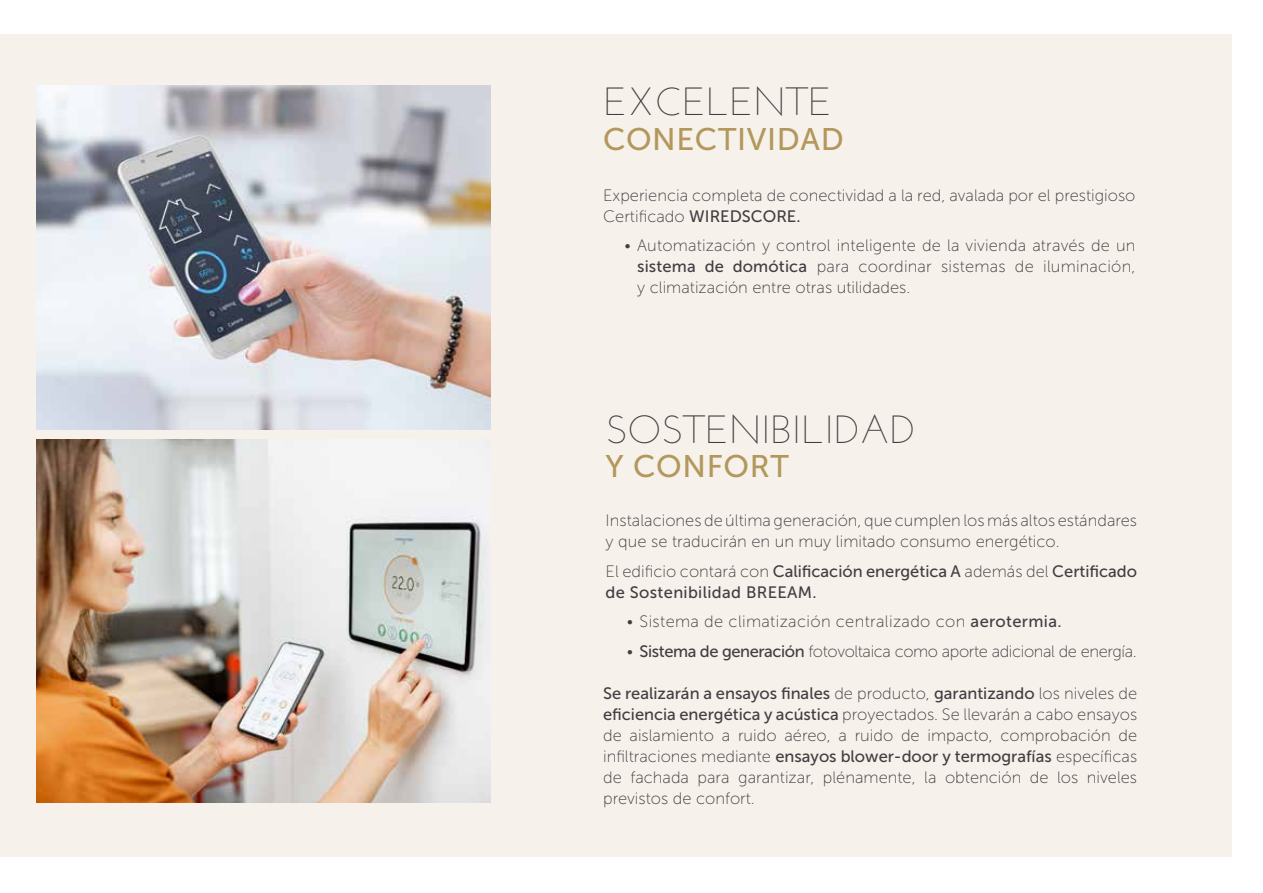
<style>
.page{position:relative;width:1263px;height:893px;background:#fff}
.page>*{position:absolute;margin:0;border:0;box-sizing:border-box;transform-origin:0 0}
.t1{font:300 39.3px "Josefin Sans";letter-spacing:-.01em;color:#443d43}
.t2{font:31.2px "Museo Sans 500";letter-spacing:.02em;color:#b3975c}
.t3{font:16.5px/21px "Museo Sans 100";color:#443d43}
.t4{font:16.5px/21px "Museo Sans 500";color:#443d43}
.t5{font:16.5px "Museo Sans 100";letter-spacing:-.025em;color:#443d43}
.t6{font:16.5px "Museo Sans 100";letter-spacing:.02em;color:#443d43}
.s1{font-family:"Museo Sans 500"}
.s2{font-family:"Museo Sans 100"}
</style>
<div class="page">
<div style="left:0;top:34px;width:1231px;height:823px;background:#f6f2eb"></div>
<img style="left:37px;top:85px;width:453px;height:344px">
<img style="left:37px;top:440px;width:453px;height:362px">
<h1 class="t1" style="left:603px;top:77px;width:230px">EXCELENTE</h1>
<h2 class="t2" style="left:603px;top:122px;width:242px">CONECTIVIDAD</h2>
<p class="t3" style="left:603px;top:185px;width:534px">Experiencia completa de conectividad a la red, avalada por el prestigioso<br>Certificado <span class="s1">WIREDSCORE.</span></p>
<p class="t3" style="left:637px;top:235px;width:500px;text-align:justify;text-indent:-13px">• Automatización y control inteligente de la vivienda através de un <span class="s1">sistema de domótica</span> para coordinar sistemas de iluminación, y climatización entre otras utilidades.</p>
<h1 class="t1" style="left:606px;top:405px;width:312px">SOSTENIBILIDAD</h1>
<h2 class="t2" style="left:606px;top:450px;width:185px">Y CONFORT</h2>
<p class="t3" style="left:606px;top:510px;width:533px">Instalaciones de última generación, que cumplen los más altos estándares y que se traducirán en un muy limitado consumo energético.</p>
<p class="t4" style="left:606px;top:561px;width:533px"><span class="s2">El edificio contará con</span> Calificación energética A <span class="s2">además del</span> Certificado de Sostenibilidad BREEAM.</p>
<p class="t6" style="left:627px;top:613px;width:436px">• Sistema de climatización centralizado con <span class="s1">aerotermia.</span></p>
<p class="t5" style="left:627px;top:642px;width:511px">• <span class="s1">Sistema de generación</span> fotovoltaica como aporte adicional de energía.</p>
<p class="t4" style="left:603px;top:683px;width:535px">Se realizarán a ensayos finales <span class="s2">de producto,</span> garantizando <span class="s2">los niveles de</span></p>
<p class="t3" style="left:603px;top:704px;width:536px;text-align:justify"><span class="s1">eficiencia energética y acústica</span> proyectados. Se llevarán a cabo ensayos de aislamiento a ruido aéreo, a ruido de impacto, comprobación de infiltraciones mediante <span class="s1">ensayos blower-door y termografías</span> específicas de fachada para garantizar, plénamente, la obtención de los niveles previstos de confort.</p>
</div>
